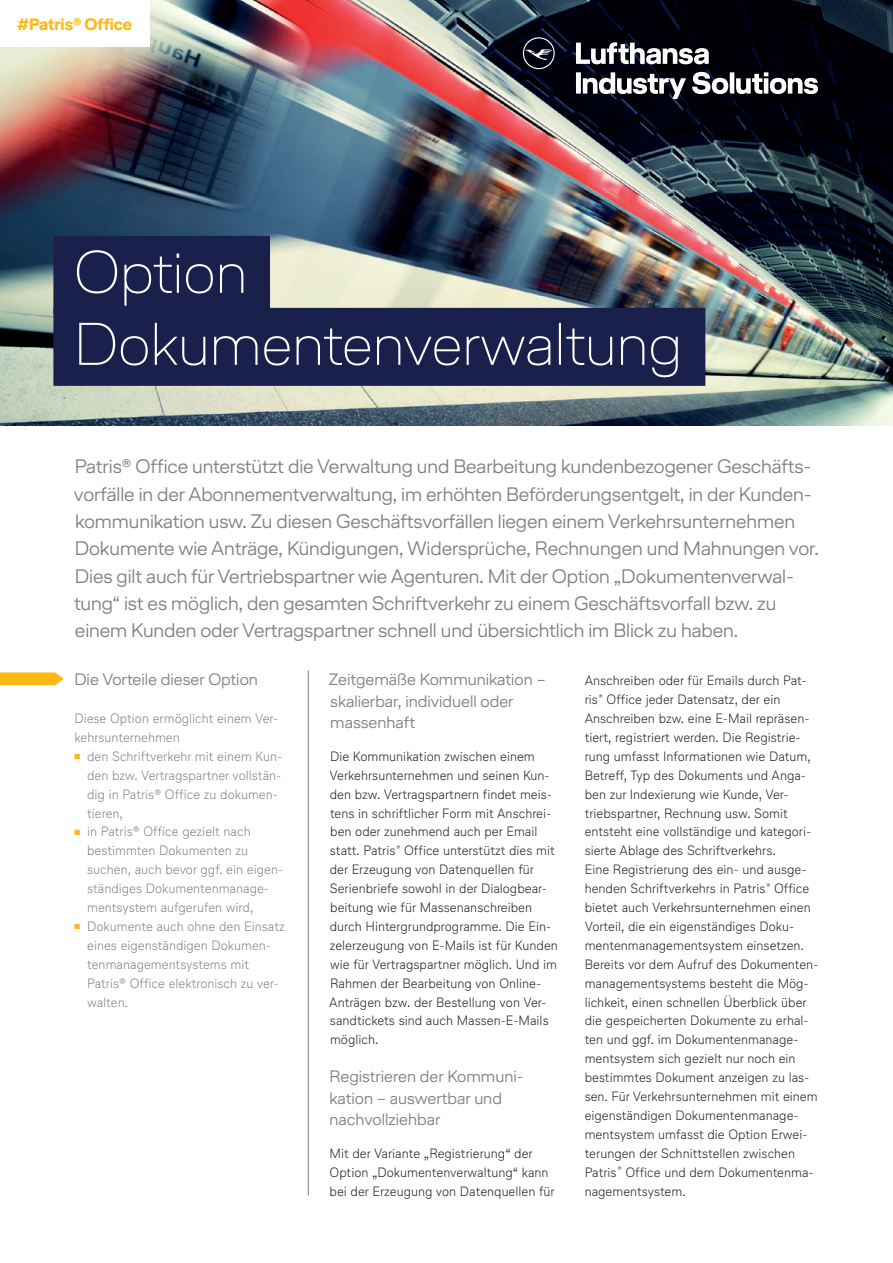
<style>
.page{position:relative;width:893px;height:1263px;background:#fff}
.page>*{position:absolute;margin:0;border:0;box-sizing:border-box;transform-origin:0 0}
.t1{font:100 60px/72px "Lufthansa Head";color:#fff}
.t2{font:300 19.5px/27.3px "Lufthansa Head";letter-spacing:-.005em;color:#808285}
.t3{font:300 16.5px/21.5px "Lufthansa Head";color:#808285}
.t4{font:700 16.5px "Lufthansa Head";color:#fcb814}
.t5{font:300 13.5px/18.9px "Lufthansa Text";color:#231f20}
.t6{font:300 13.5px/18.9px "Lufthansa Text";color:#808285}
.s1{color:#fcb814}
</style>
<div class="page">
<img style="left:0;top:0;width:893px;height:425px">
<div style="left:0;top:0;width:149px;height:47px;background:#fff"></div>
<div style="left:53px;top:236px;width:217px;height:78px;background:#18204b"></div>
<div style="left:53px;top:308px;width:652px;height:78px;background:#18204b"></div>
<hr style="left:308px;top:670px;width:1px;height:525px;background:#808285">
<svg style="left:0;top:672px;width:64px;height:13px"></svg>
<svg style="left:523px;top:37px;width:295px;height:62px"></svg>
<p class="t4" style="left:17px;top:12px;width:117px">#Patris® Office</p>
<h1 class="t1" style="left:74px;top:234px;width:610px">Option<br>Dokumentenverwaltung</h1>
<p class="t2" style="left:74px;top:452px;width:746px">Patris® Office unterstützt die Verwaltung und Bearbeitung kundenbezogener Geschäfts&shy;vorfälle in der Abonnementverwaltung, im erhöhten Beförderungsentgelt, in der Kunden&shy;kommunikation usw. Zu diesen Geschäftsvorfällen liegen einem Verkehrsunternehmen Dokumente wie Anträge, Kündigungen, Widersprüche, Rechnungen und Mahnungen vor.<br>Dies gilt auch für Vertriebspartner wie Agenturen. Mit der Option „Dokumentenverwal&shy;tung“ ist es möglich, den gesamten Schriftverkehr zu einem Geschäftsvorfall bzw. zu einem Kunden oder Vertragspartner schnell und übersichtlich im Blick zu haben.</p>
<p class="t3" style="left:74px;top:668px;width:185px">Die Vorteile dieser Option</p>
<p class="t6" style="left:74px;top:708px;width:205px">Diese Option ermöglicht einem Ver&shy;kehrsunternehmen</p>
<p class="t6" style="left:87px;top:746px;width:197px;text-indent:-13px"><span class="s1">■</span> den Schriftverkehr mit einem Kun&shy;den bzw. Vertragspartner vollstän&shy;dig in Patris® Office zu dokumen&shy;tieren,</p>
<p class="t6" style="left:87px;top:822px;width:198px;text-indent:-13px"><span class="s1">■</span> in Patris® Office gezielt nach bestimmten Dokumenten zu suchen, auch bevor ggf. ein eigen&shy;ständiges Dokumentenmanage&shy;mentsystem aufgerufen wird,</p>
<p class="t6" style="left:87px;top:916px;width:199px;text-indent:-13px"><span class="s1">■</span> Dokumente auch ohne den Einsatz eines eigenständigen Dokumen&shy;tenmanagementsystems mit<br>Patris® Office elektronisch zu ver&shy;walten.</p>
<p class="t3" style="left:329px;top:668px;width:218px">Zeitgemäße Kommunikation – skalierbar, individuell oder massenhaft</p>
<p class="t5" style="left:329px;top:746px;width:230px">Die Kommunikation zwischen einem Verkehrsunternehmen und seinen Kun&shy;den bzw. Vertragspartnern findet meis&shy;tens in schriftlicher Form mit Anschrei&shy;ben oder zunehmend auch per Email statt. Patris <sup>®</sup> Office unterstützt dies mit der Erzeugung von Datenquellen für Serienbriefe sowohl in der Dialogbear&shy;beitung wie für Massenanschreiben durch Hintergrundprogramme. Die Ein&shy;zelerzeugung von E-Mails ist für Kunden wie für Vertragspartner möglich. Und im Rahmen der Bearbeitung von Online-Anträgen bzw. der Bestellung von Ver&shy;sandtickets sind auch Massen-E-Mails möglich.</p>
<p class="t3" style="left:330px;top:1065px;width:195px">Registrieren der Kommuni&shy;kation – auswertbar und nachvollziehbar</p>
<p class="t5" style="left:330px;top:1143px;width:227px">Mit der Variante „Registrierung“ der<br>Option „Dokumentenverwaltung“ kann bei der Erzeugung von Datenquellen für</p>
<p class="t5" style="left:585px;top:671px;width:235px">Anschreiben oder für Emails durch Pat&shy;ris <sup>®</sup> Office jeder Datensatz, der ein Anschreiben bzw. eine E-Mail repräsen&shy;tiert, registriert werden. Die Registrie&shy;rung umfasst Informationen wie Datum, Betreff, Typ des Dokuments und Anga&shy;ben zur Indexierung wie Kunde, Ver&shy;triebspartner, Rechnung usw. Somit entsteht eine vollständige und kategori&shy;sierte Ablage des Schriftverkehrs.<br>Eine Registrierung des ein- und ausge&shy;henden Schriftverkehrs in Patris <sup>®</sup> Office bietet auch Verkehrsunternehmen einen Vorteil, die ein eigenständiges Doku&shy;mentenmanagementsystem einsetzen.<br>Bereits vor dem Aufruf des Dokumenten&shy;managementsystems besteht die Mög&shy;lichkeit, einen schnellen Überblick über die gespeicherten Dokumente zu erhal&shy;ten und ggf. im Dokumentenmanage&shy;mentsystem sich gezielt nur noch ein bestimmtes Dokument anzeigen zu las&shy;sen. Für Verkehrsunternehmen mit einem eigenständigen Dokumentenmanage&shy;mentsystem umfasst die Option Erwei&shy;terungen der Schnittstellen zwischen Patris <sup>®</sup> Office und dem Dokumentenma&shy;nagementsystem.</p>
</div>
